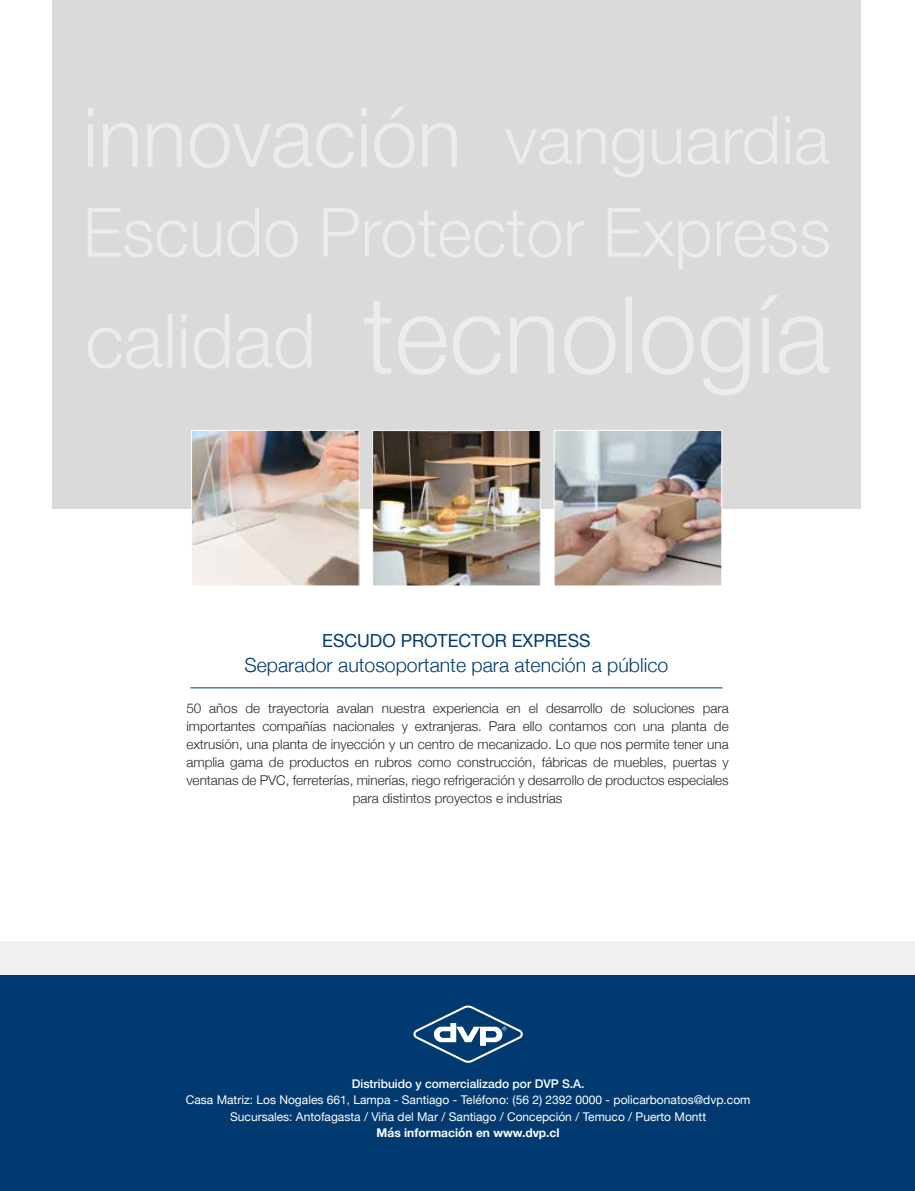
<style>
.page{position:relative;width:915px;height:1191px;background:#fff}
.page>*{position:absolute;margin:0;border:0;box-sizing:border-box;transform-origin:0 0}
.t1{font:300 19.5px "Helvetica Neue";color:#003a70}
.t2{font:18px "Helvetica Neue";color:#003a70}
.t3{font:300 13.5px/18px "Helvetica Neue";color:#282827;text-align:center}
.t4{font:12px/16.5px "Helvetica Neue";color:#fff;text-align:center}
.t5{font:500 12px "Helvetica Neue";color:#fff}
.t6{font:700 12px "Helvetica Neue";color:#fff}
</style>
<div class="page">
<div style="left:0;top:941px;width:914px;height:69px;background:#f0f0f0"></div>
<div style="left:52px;top:0;width:808px;height:508px;background:#dadada"></div>
<div style="left:0;top:975px;width:914px;height:216px;background:#003a70"></div>
<img style="left:555px;top:432px;width:164px;height:152px">
<div style="left:553px;top:430px;width:168px;height:156px;border:1px solid #fff"></div>
<hr style="left:190px;top:687px;width:532px;height:1px;background:#003a70">
<svg style="left:88px;top:107px;width:368px;height:61px"></svg>
<svg style="left:364px;top:295px;width:464px;height:100px"></svg>
<svg style="left:506px;top:116px;width:322px;height:61px"></svg>
<svg style="left:88px;top:314px;width:223px;height:54px"></svg>
<img style="left:193px;top:432px;width:164px;height:152px">
<div style="left:191px;top:430px;width:168px;height:156px;border:1px solid #fff"></div>
<svg style="left:413px;top:1005px;width:110px;height:58px"></svg>
<img style="left:374px;top:432px;width:164px;height:152px">
<div style="left:372px;top:430px;width:168px;height:156px;border:1px solid #fff"></div>
<svg style="left:88px;top:208px;width:740px;height:61px"></svg>
<h2 class="t2" style="left:322px;top:627px;width:270px">ESCUDO PROTECTOR EXPRESS</h2>
<h1 class="t1" style="left:244px;top:649px;width:425px">Separador autosoportante para atención a público</h1>
<p class="t3" style="left:186px;top:698px;width:543px">50 años de trayectoria avalan nuestra experiencia en el desarrollo de soluciones para importantes compañías nacionales y extranjeras. Para ello contamos con una planta de extrusión, una planta de inyección y un centro de mecanizado. Lo que nos permite tener una amplia gama de productos en rubros como construcción, fábricas de muebles, puertas y ventanas de PVC, ferreterías, minerías, riego refrigeración y desarrollo de productos especiales para distintos proyectos e industrias</p>
<p class="t5" style="left:351px;top:1073px;width:234px">Distribuido y comercializado por DVP S.A.</p>
<p class="t4" style="left:186px;top:1092px;width:566px">Casa Matriz: Los Nogales 661, Lampa - Santiago - Teléfono: (56 2) 2392 0000 - policarbonatos@dvp.com<br>Sucursales: Antofagasta / Viña del Mar / Santiago / Concepción / Temuco / Puerto Montt</p>
<p class="t6" style="left:376px;top:1123px;width:184px">Más información en www.dvp.cl</p>
</div>
